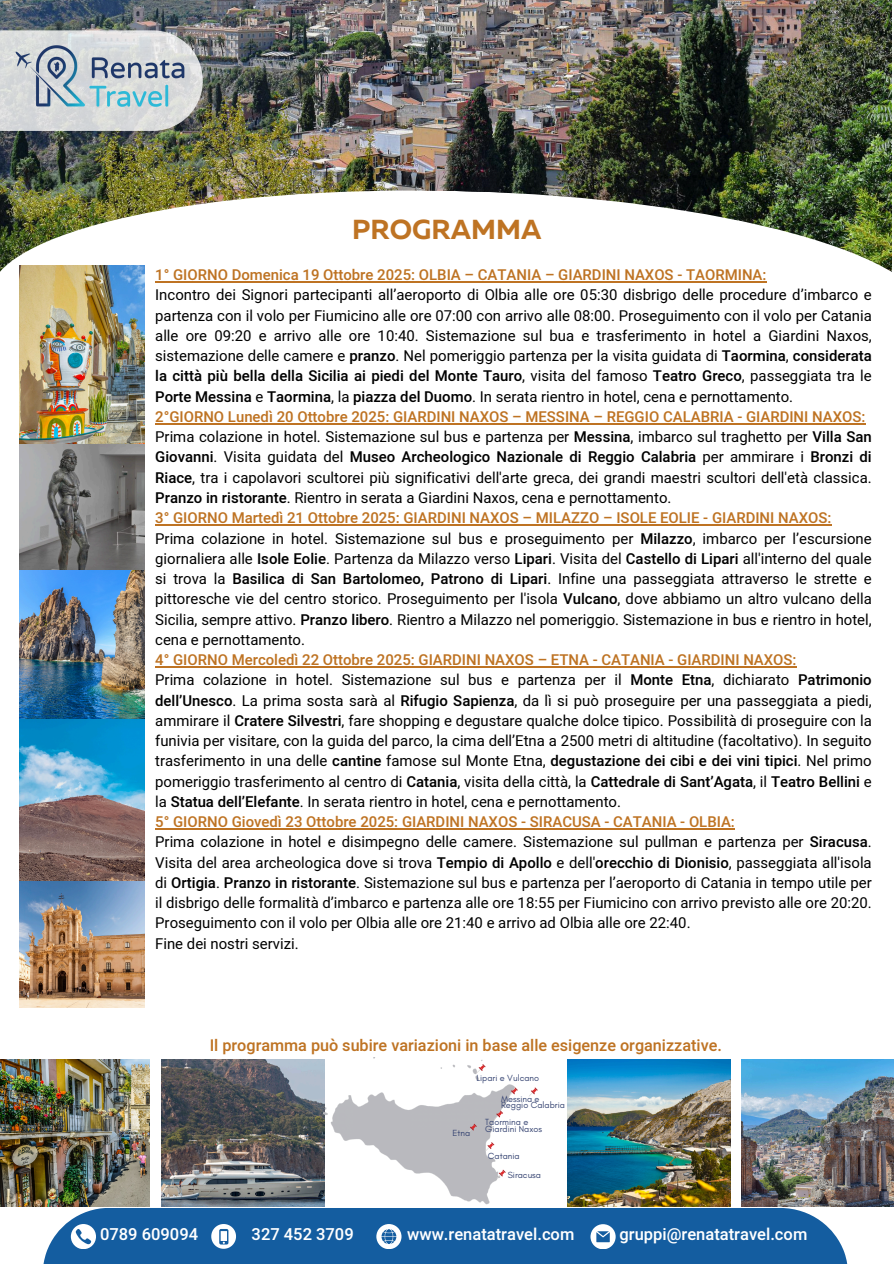
<style>
.page{position:relative;width:894px;height:1264px;background:#fff}
.page>*{position:absolute;margin:0;border:0;box-sizing:border-box;transform-origin:0 0}
.t1{font:700 27.45px "Muller";color:#be7323}
.t2{font:500 16.5px "Heebo";color:#fff}
.t3{font:500 16.2px "Heebo";color:#be7323}
.t4{font:14.85px/20.2px "Heebo";color:#000}
.t5{font:9px/6.8px "Glacial Indifference";color:#364472}
.s1{font-weight:500;color:#be7323}
.s2{font-weight:500}
</style>
<div class="page">
<img style="left:0;top:1059px;width:150px;height:147px">
<img style="left:161px;top:1059px;width:163px;height:147px">
<img style="left:0;top:0;width:891px;height:184px">
<svg style="left:0;top:184px;width:892px;height:246px"></svg>
<img style="left:20px;top:266px;width:124px;height:615px">
<div style="left:193px;top:1207px;width:654px;height:56px;background:#145da0"></div>
<div style="left:43px;top:1207px;width:154px;height:56px;background:#145da0"></div>
<svg style="left:590px;top:1224px;width:25px;height:24px"></svg>
<svg style="left:376px;top:1223px;width:25px;height:25px"></svg>
<svg style="left:381px;top:1229px;width:15px;height:14px"></svg>
<svg style="left:211px;top:1224px;width:25px;height:24px"></svg>
<svg style="left:71px;top:1223px;width:25px;height:25px"></svg>
<svg style="left:76px;top:1228px;width:15px;height:16px"></svg>
<img style="left:324px;top:1057px;width:195px;height:151px">
<svg style="left:485px;top:1142px;width:9px;height:9px"></svg>
<svg style="left:494px;top:1110px;width:9px;height:9px"></svg>
<svg style="left:508px;top:1087px;width:9px;height:9px"></svg>
<svg style="left:529px;top:1087px;width:8px;height:9px"></svg>
<svg style="left:476px;top:1064px;width:9px;height:9px"></svg>
<svg style="left:467px;top:1123px;width:9px;height:9px"></svg>
<img style="left:567px;top:1059px;width:163px;height:147px">
<img style="left:741px;top:1059px;width:152px;height:147px">
<svg style="left:496px;top:1169px;width:9px;height:9px"></svg>
<img style="left:20px;top:881px;width:124px;height:126px">
<hr style="left:155px;top:281px;width:611px;height:1px;background:#be7323">
<hr style="left:155px;top:423px;width:710px;height:1px;background:#be7323">
<hr style="left:155px;top:524px;width:676px;height:1px;background:#be7323">
<hr style="left:155px;top:666px;width:641px;height:1px;background:#be7323">
<hr style="left:155px;top:828px;width:579px;height:1px;background:#be7323">
<svg style="left:0;top:30px;width:203px;height:100px"></svg>
<img style="left:15px;top:44px;width:171px;height:63px">
<p class="t1" style="left:352px;top:218px;width:190px">PROGRAMMA</p>
<p class="t4" style="left:155px;top:265px;width:717px"><span class="s1">1° GIORNO Domenica 19 Ottobre 2025: OLBIA – CATANIA – GIARDINI NAXOS - TAORMINA:<br></span>Incontro dei Signori partecipanti all’aeroporto di Olbia alle ore 05:30 disbrigo delle procedure d’imbarco e partenza con il volo per Fiumicino alle ore 07:00 con arrivo alle 08:00. Proseguimento con il volo per Catania alle ore 09:20 e arrivo alle ore 10:40. Sistemazione sul bua e trasferimento in hotel a Giardini Naxos, sistemazione delle camere e <span class="s2">pranzo</span>. Nel pomeriggio partenza per la visita guidata di <span class="s2">Taormina</span>, <span class="s2">considerata la città più bella della Sicilia ai piedi del Monte Tauro</span>, visita del famoso <span class="s2">Teatro Greco</span>, passeggiata tra le <span class="s2">Porte Messina</span> e <span class="s2">Taormina</span>, la <span class="s2">piazza del Duomo</span>. In serata rientro in hotel, cena e pernottamento.<br><span class="s1">2°GIORNO Lunedì 20 Ottobre 2025: GIARDINI NAXOS – MESSINA – REGGIO CALABRIA - GIARDINI NAXOS:<br></span>Prima colazione in hotel. Sistemazione sul bus e partenza per <span class="s2">Messina</span>, imbarco sul traghetto per <span class="s2">Villa San Giovanni</span>. Visita guidata del <span class="s2">Museo Archeologico Nazionale di Reggio Calabria</span> per ammirare i <span class="s2">Bronzi di Riace</span>, tra i capolavori scultorei più significativi dell'arte greca, dei grandi maestri scultori dell'età classica.<br><span class="s2">Pranzo in ristorante</span>. Rientro in serata a Giardini Naxos, cena e pernottamento.<br><span class="s1">3° GIORNO Martedì 21 Ottobre 2025: GIARDINI NAXOS – MILAZZO – ISOLE EOLIE - GIARDINI NAXOS:<br></span>Prima colazione in hotel. Sistemazione sul bus e proseguimento per <span class="s2">Milazzo</span>, imbarco per l’escursione giornaliera alle <span class="s2">Isole Eolie</span>. Partenza da Milazzo verso <span class="s2">Lipari</span>. Visita del <span class="s2">Castello di Lipari</span> all'interno del quale si trova la <span class="s2">Basilica di San Bartolomeo, Patrono di Lipari</span>. Infine una passeggiata attraverso le strette e pittoresche vie del centro storico. Proseguimento per l'isola <span class="s2">Vulcano</span>, dove abbiamo un altro vulcano della Sicilia, sempre attivo. <span class="s2">Pranzo libero</span>. Rientro a Milazzo nel pomeriggio. Sistemazione in bus e rientro in hotel, cena e pernottamento.<br><span class="s1">4° GIORNO Mercoledì 22 Ottobre 2025: GIARDINI NAXOS – ETNA - CATANIA - GIARDINI NAXOS:<br></span>Prima colazione in hotel. Sistemazione sul bus e partenza per il <span class="s2">Monte Etna</span>, dichiarato <span class="s2">Patrimonio dell’Unesco</span>. La prima sosta sarà al <span class="s2">Rifugio Sapienza</span>, da lì si può proseguire per una passeggiata a piedi, ammirare il <span class="s2">Cratere Silvestri</span>, fare shopping e degustare qualche dolce tipico. Possibilità di proseguire con la funivia per visitare, con la guida del parco, la cima dell’Etna a 2500 metri di altitudine (facoltativo). In seguito trasferimento in una delle <span class="s2">cantine</span> famose sul Monte Etna, <span class="s2">degustazione dei cibi e dei vini tipici</span>. Nel primo pomeriggio trasferimento al centro di <span class="s2">Catania</span>, visita della città, la <span class="s2">Cattedrale di Sant’Agata</span>, il <span class="s2">Teatro Bellini</span> e la <span class="s2">Statua dell’Elefante</span>. In serata rientro in hotel, cena e pernottamento.<br><span class="s1">5° GIORNO Giovedì 23 Ottobre 2025: GIARDINI NAXOS - SIRACUSA - CATANIA - OLBIA:<br></span>Prima colazione in hotel e disimpegno delle camere. Sistemazione sul pullman e partenza per <span class="s2">Siracusa</span>.<br>Visita del area archeologica dove si trova <span class="s2">Tempio di Apollo</span> e dell'<span class="s2">orecchio di Dionisio</span>, passeggiata all'isola di <span class="s2">Ortigia</span>. <span class="s2">Pranzo in ristorante</span>. Sistemazione sul bus e partenza per l’aeroporto di Catania in tempo utile per il disbrigo delle formalità d’imbarco e partenza alle ore 18:55 per Fiumicino con arrivo previsto alle ore 20:20.<br>Proseguimento con il volo per Olbia alle ore 21:40 e arrivo ad Olbia alle ore 22:40.<br>Fine dei nostri servizi.</p>
<p class="t3" style="left:210px;top:1034px;width:513px">Il programma può subire variazioni in base alle esigenze organizzative.</p>
<h1 class="t5" style="left:476px;top:1074px;width:64px">Lipari e Vulcano</h1>
<p class="t5" style="left:501px;top:1095px;width:40px">Messina e</p>
<p class="t5" style="left:501px;top:1101px;width:65px">Reggio Calabria</p>
<p class="t5" style="left:452px;top:1129px;width:19px">Etna</p>
<p class="t5" style="left:485px;top:1118px;width:58px">Taormina e<br>Giardini Naxos</p>
<p class="t5" style="left:488px;top:1152px;width:33px">Catania</p>
<p class="t5" style="left:507px;top:1171px;width:35px">Siracusa</p>
<h3 class="t2" style="left:100px;top:1222px;width:99px">0789 609094</h3>
<h3 class="t2" style="left:251px;top:1222px;width:104px">327 452 3709</h3>
<h3 class="t2" style="left:407px;top:1222px;width:169px">www.renatatravel.com</h3>
<h3 class="t2" style="left:619px;top:1222px;width:189px">gruppi@renatatravel.com</h3>
</div>
